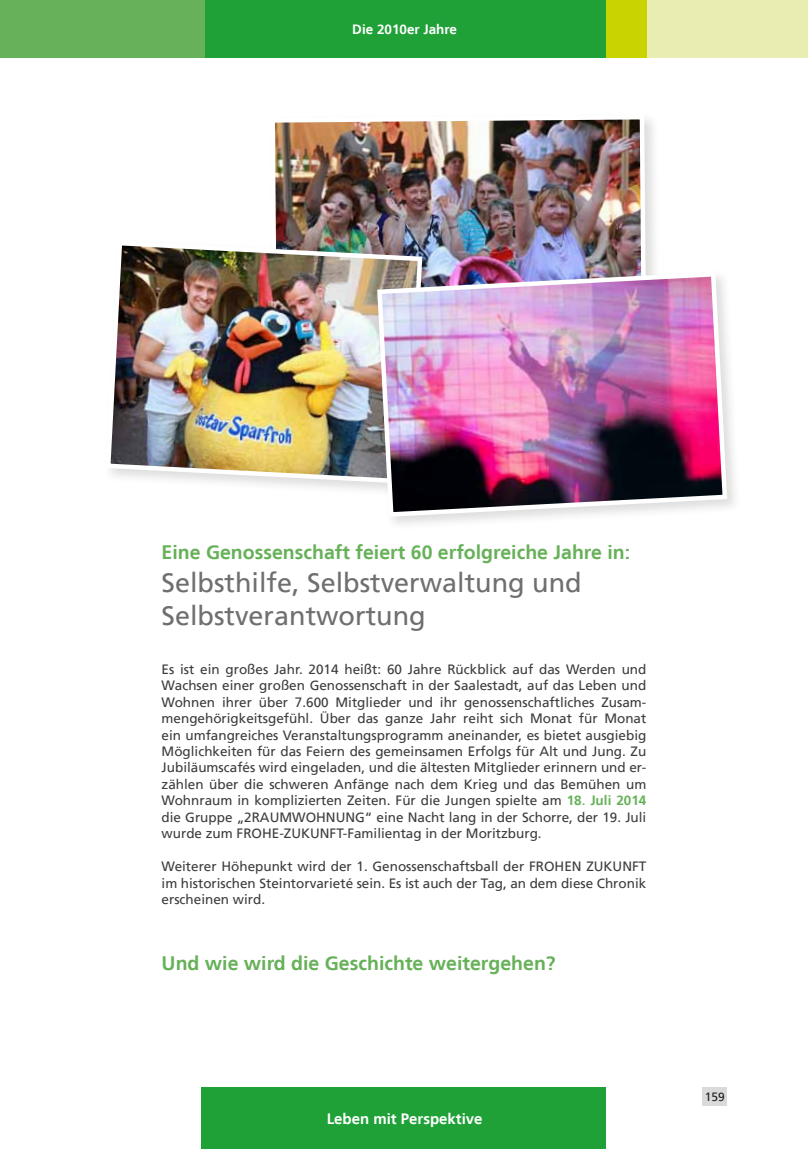
<style>
.page{position:relative;width:808px;height:1149px;background:#fff}
.page>*{position:absolute;margin:0;border:0;box-sizing:border-box;transform-origin:0 0}
.t1{font:27px/32.8px "Frutiger LT";color:#706f6f}
.t2{font:700 19.5px "Frutiger LT";color:#67b159}
.t3{font:700 15px "Frutiger LT";color:#fff}
.t4{font:13.5px/16.5px "Frutiger LT";color:#3c3c3b;text-align:justify}
.t5{font:700 13.5px "Frutiger LT";color:#fff}
.t6{font:12px "Frutiger LT";color:#1d1d1b}
.s1{font-weight:700;color:#67b159}
</style>
<div class="page">
<div style="left:267px;top:112px;width:395px;height:272px;background:#1d1d1b;opacity:.15"></div>
<img style="left:268px;top:113px;width:381px;height:156px">
<div style="left:103px;top:238px;width:334px;height:260px;background:#1d1d1b;opacity:.15"></div>
<img style="left:103px;top:238px;width:322px;height:248px">
<div style="left:374px;top:269px;width:368px;height:262px;background:#1d1d1b;opacity:.15"></div>
<img style="left:375px;top:269px;width:354px;height:250px">
<div style="left:202px;top:1087px;width:404px;height:61px;background:#1fa138"></div>
<div style="left:202px;top:0;width:404px;height:58px;background:#1fa138"></div>
<div style="left:646px;top:0;width:162px;height:58px;background:#eaedb1"></div>
<div style="left:606px;top:0;width:40px;height:58px;background:#c8d300"></div>
<div style="left:0;top:0;width:204px;height:58px;background:#67b159"></div>
<div style="left:702px;top:1087px;width:25px;height:18px;background:#dadada"></div>
<p class="t5" style="left:352px;top:21px;width:106px">Die 2010er Jahre</p>
<h2 class="t2" style="left:162px;top:540px;width:470px">Eine Genossenschaft feiert 60 erfolgreiche Jahre in:</h2>
<h1 class="t1" style="left:162px;top:565px;width:422px">Selbsthilfe, Selbstverwaltung und<br>Selbstverantwortung</h1>
<p class="t4" style="left:162px;top:660px;width:486px">Es ist ein großes Jahr. 2014 heißt: 60 Jahre Rückblick auf das Werden und Wachsen einer großen Genossenschaft in der Saalestadt, auf das Leben und Wohnen ihrer über 7.600 Mitglieder und ihr genossenschaftliches Zusam&shy;mengehörigkeitsgefühl. Über das ganze Jahr reiht sich Monat für Monat ein umfangreiches Veranstaltungsprogramm aneinander, es bietet ausgiebig Möglichkeiten für das Feiern des gemeinsamen Erfolgs für Alt und Jung. Zu Jubiläumscafés wird eingeladen, und die ältesten Mitglieder erinnern und er&shy;zählen über die schweren Anfänge nach dem Krieg und das Bemühen um Wohnraum in komplizierten Zeiten. Für die Jungen spielte am <span class="s1">18. Juli 2014 </span>die Gruppe „2RAUMWOHNUNG“ eine Nacht lang in der Schorre, der 19. Juli wurde zum FROHE-ZUKUNFT-Familientag in der Moritzburg.</p>
<p class="t4" style="left:162px;top:858px;width:486px">Weiterer Höhepunkt wird der 1. Genossenschaftsball der FROHEN ZUKUNFT im historischen Steintorvarieté sein. Es ist auch der Tag, an dem diese Chronik erscheinen wird.</p>
<h2 class="t2" style="left:162px;top:951px;width:396px">Und wie wird die Geschichte weitergehen?</h2>
<p class="t3" style="left:327px;top:1109px;width:157px">Leben mit Perspektive</p>
<p class="t6" style="left:705px;top:1089px;width:22px">159</p>
</div>
